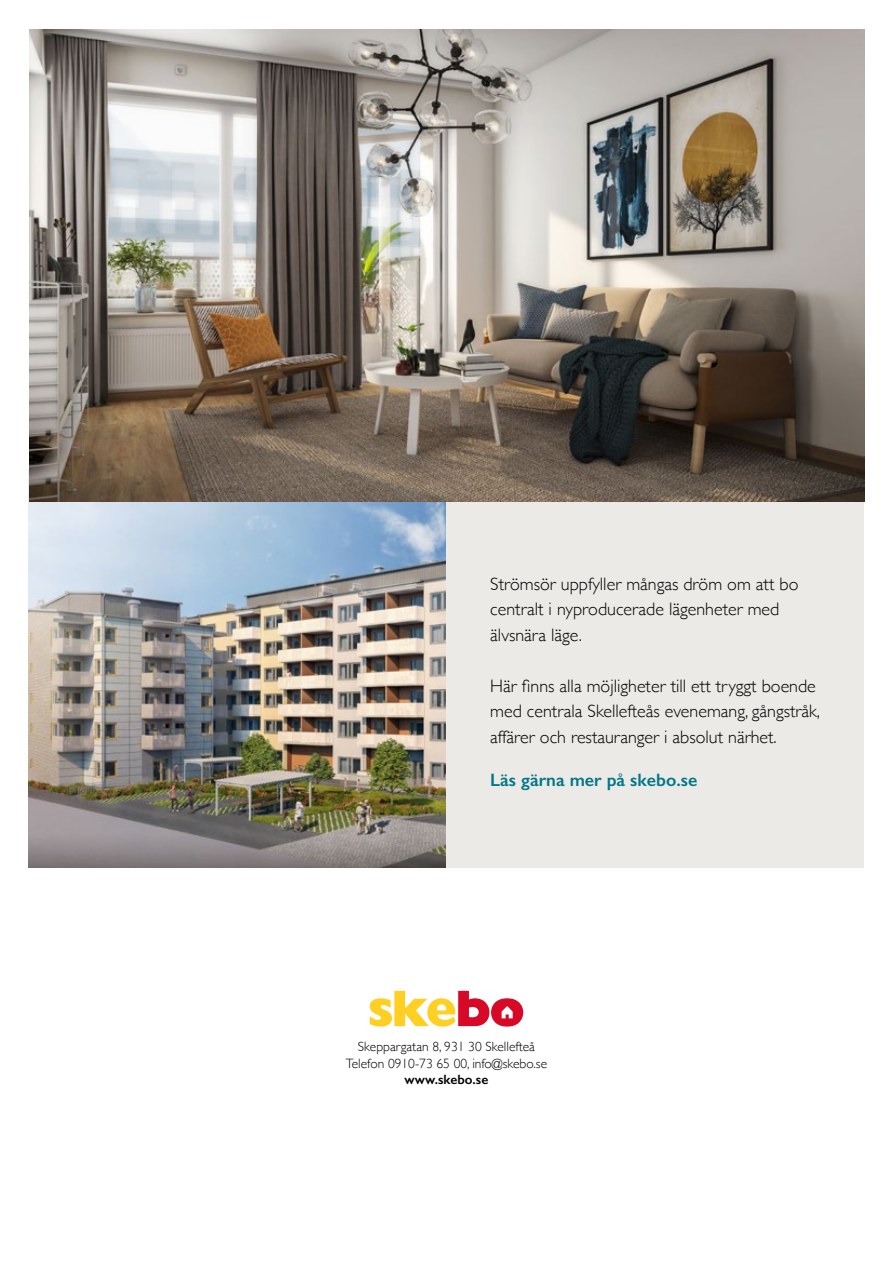
<style>
.page{position:relative;width:893px;height:1263px;background:#fff}
.page>*{position:absolute;margin:0;border:0;box-sizing:border-box;transform-origin:0 0}
.t1{font:300 18px/25.5px "Gill Sans";color:#000}
.t2{font:600 18px "Gill Sans";color:#078}
.t3{font:300 13.5px/16.2px "Gill Sans";color:#000;text-align:center}
.t4{font:600 13.5px "Gill Sans";color:#000}
</style>
<div class="page">
<img style="left:29px;top:469px;width:417px;height:398px">
<div style="left:446px;top:392px;width:418px;height:475px;background:#eceae6"></div>
<img style="left:30px;top:30px;width:834px;height:471px">
<svg style="left:370px;top:991px;width:153px;height:35px"></svg>
<p class="t1" style="left:490px;top:570px;width:310px">Strömsör uppfyller mångas dröm om att bo centralt i nyproducerade lägenheter med älvsnära läge.</p>
<p class="t1" style="left:490px;top:672px;width:331px">Här finns alla möjligheter till ett tryggt boende med centrala Skellefteås evenemang, gångstråk, affärer och restauranger i absolut närhet.</p>
<p class="t2" style="left:490px;top:769px;width:209px">Läs gärna mer på skebo.se</p>
<p class="t3" style="left:346px;top:1038px;width:203px">Skeppargatan 8, 931 30 Skellefteå<br>Telefon 0910-73 65 00, info@skebo.se</p>
<p class="t4" style="left:405px;top:1071px;width:85px">www.skebo.se</p>
</div>
